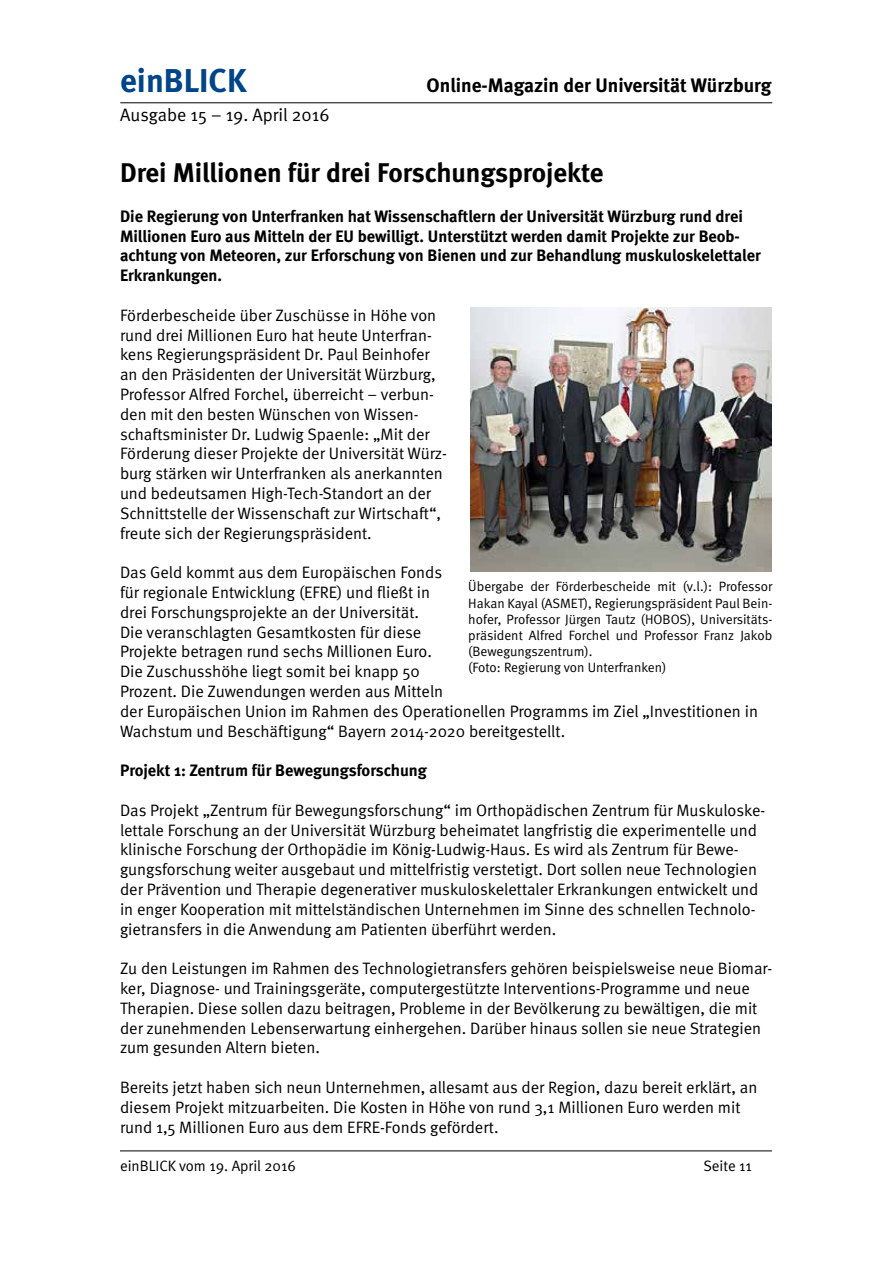
<style>
.page{position:relative;width:893px;height:1263px;background:#fff}
.page>*{position:absolute;margin:0;border:0;box-sizing:border-box;transform-origin:0 0}
.t1{font:700 33px "Meta";color:#004489}
.t2{font:700 27px "Meta";color:#000}
.t3{font:700 19.5px "Meta";color:#000}
.t4{font:18px "Meta Normal";color:#000}
.t5{font:16.5px/19.8px "Meta Normal";color:#000}
.t6{font:700 16.5px/19.8px "Meta";color:#000}
.t7{font:15px "Meta Normal";color:#000}
.t8{font:13.5px/16.2px "Meta Normal";color:#000}
</style>
<div class="page">
<hr style="left:120px;top:102px;width:652px;height:1px;background:#000">
<hr style="left:120px;top:1150px;width:652px;height:1px;background:#000">
<img style="left:470px;top:308px;width:302px;height:264px">
<h1 class="t1" style="left:120px;top:61px;width:128px">einBLICK</h1>
<p class="t3" style="left:427px;top:74px;width:346px">Online-Magazin der Universität Würzburg</p>
<p class="t4" style="left:120px;top:105px;width:211px">Ausgabe 15 – 19. April 2016</p>
<h2 class="t2" style="left:120px;top:157px;width:485px">Drei Millionen für drei Forschungsprojekte</h2>
<p class="t6" style="left:120px;top:206px;width:642px">Die Regierung von Unterfranken hat Wissenschaftlern der Universität Würzburg rund drei Millionen Euro aus Mitteln der EU bewilligt. Unterstützt werden damit Projekte zur Beob&shy;achtung von Meteoren, zur Erforschung von Bienen und zur Behandlung muskuloskelettaler Erkrankungen.</p>
<p class="t5" style="left:120px;top:305px;width:328px">Förderbescheide über Zuschüsse in Höhe von rund drei Millionen Euro hat heute Unterfran&shy;kens Regierungspräsident Dr. Paul Beinhofer an den Präsidenten der Universität Würzburg, Professor Alfred Forchel, überreicht – verbun&shy;den mit den besten Wünschen von Wissen&shy;schaftsminister Dr. Ludwig Spaenle: „Mit der Förderung dieser Projekte der Universität Würz&shy;burg stärken wir Unterfranken als anerkannten und bedeutsamen High-Tech-Standort an der Schnittstelle der Wissenschaft zur Wirtschaft“, freute sich der Regierungspräsident.</p>
<p class="t5" style="left:120px;top:562px;width:639px">Das Geld kommt aus dem Europäischen Fonds<br>für regionale Entwicklung (EFRE) und fließt in<br>drei Forschungsprojekte an der Universität.<br>Die veranschlagten Gesamtkosten für diese<br>Projekte betragen rund sechs Millionen Euro.<br>Die Zuschusshöhe liegt somit bei knapp 50<br>Prozent. Die Zuwendungen werden aus Mitteln<br>der Europäischen Union im Rahmen des Operationellen Programms im Ziel „Investitionen in Wachstum und Beschäftigung“ Bayern 2014-2020 bereitgestellt.</p>
<p class="t6" style="left:120px;top:760px;width:308px">Projekt 1: Zentrum für Bewegungsforschung</p>
<p class="t5" style="left:120px;top:800px;width:647px">Das Projekt „Zentrum für Bewegungsforschung“ im Orthopädischen Zentrum für Muskuloske&shy;lettale Forschung an der Universität Würzburg beheimatet langfristig die experimentelle und klinische Forschung der Orthopädie im König-Ludwig-Haus. Es wird als Zentrum für Bewe&shy;gungsforschung weiter ausgebaut und mittelfristig verstetigt. Dort sollen neue Technologien der Prävention und Therapie degenerativer muskuloskelettaler Erkrankungen entwickelt und in enger Kooperation mit mittelständischen Unternehmen im Sinne des schnellen Technolo&shy;gietransfers in die Anwendung am Patienten überführt werden.</p>
<p class="t5" style="left:120px;top:958px;width:654px">Zu den Leistungen im Rahmen des Technologietransfers gehören beispielsweise neue Biomar&shy;ker, Diagnose- und Trainingsgeräte, computergestützte Interventions-Programme und neue Therapien. Diese sollen dazu beitragen, Probleme in der Bevölkerung zu bewältigen, die mit der zunehmenden Lebenserwartung einhergehen. Darüber hinaus sollen sie neue Strategien zum gesunden Altern bieten.</p>
<p class="t5" style="left:120px;top:1077px;width:639px">Bereits jetzt haben sich neun Unternehmen, allesamt aus der Region, dazu bereit erklärt, an diesem Projekt mitzuarbeiten. Die Kosten in Höhe von rund 3,1 Millionen Euro werden mit rund 1,5 Millionen Euro aus dem EFRE-Fonds gefördert.</p>
<p class="t8" style="left:468px;top:578px;width:305px">Übergabe der Förderbescheide mit (v.l.): Professor Hakan Kayal (ASMET), Regierungspräsident Paul Bein&shy;hofer, Professor Jürgen Tautz (HOBOS), Universitäts&shy;präsident Alfred Forchel und Professor Franz Jakob (Bewegungszentrum).<br>(Foto: Regierung von Unterfranken)</p>
<p class="t7" style="left:120px;top:1157px;width:177px">einBLICK vom 19. April 2016</p>
<p class="t7" style="left:703px;top:1157px;width:50px">Seite 11</p>
</div>
